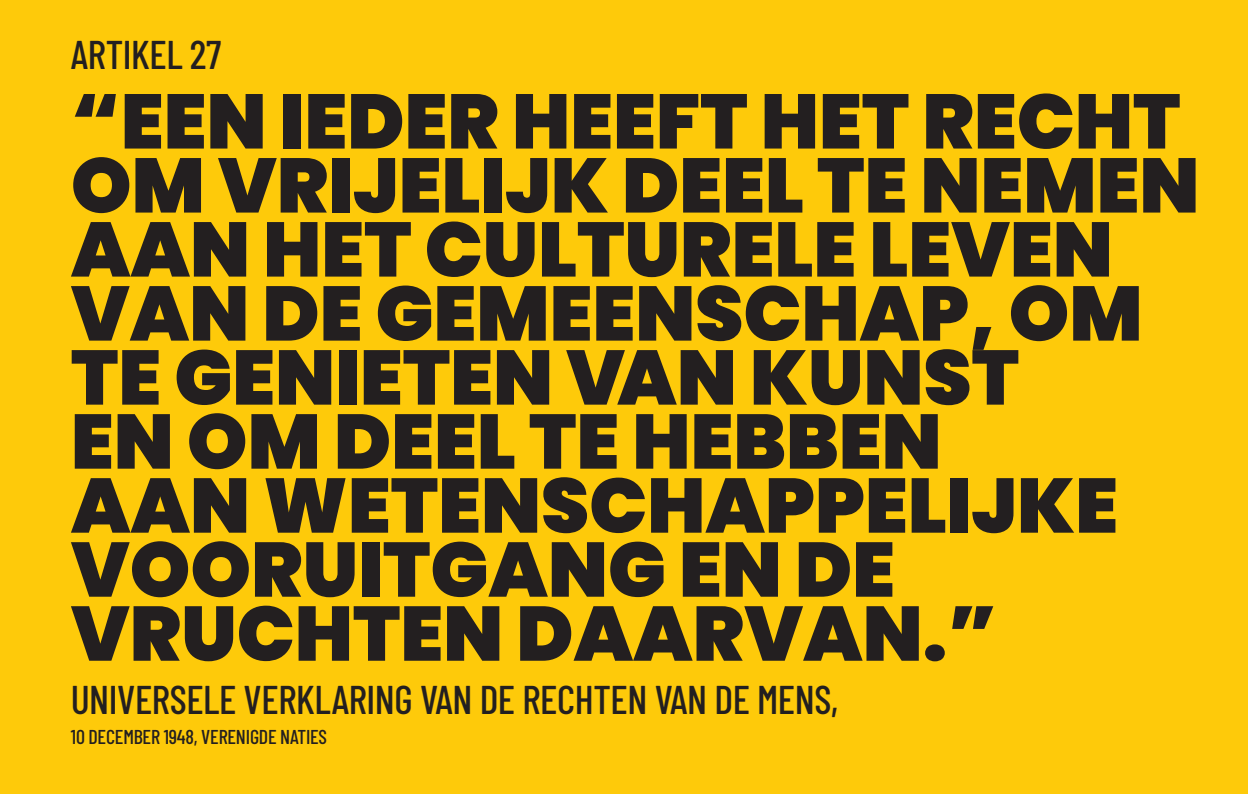
<style>
.page{position:relative;width:1248px;height:794px;background:#fff}
.page>*{position:absolute;margin:0;border:0;box-sizing:border-box;transform-origin:0 0}
.Artiest{font:900 77px/64px "Poppins";color:#231f20}
.Artiest-2{font:500 40px "Barlow Condensed";letter-spacing:-.01em;color:#231f20}
.Artiest-3{font:500 20px "Barlow Condensed";letter-spacing:-.01em;color:#231f20}
</style>
<div class="page">
<div style="left:0;top:0;width:1247px;height:794px;background:#feca0a"></div>
<p class="Artiest-2" style="left:71px;top:26px;width:152px">ARTIKEL 27</p>
<p class="Artiest" style="left:71px;top:90px;width:1129px">“EEN IEDER HEEFT HET RECHT<br>OM VRIJELIJK DEEL TE NEMEN<br>AAN HET CULTURELE LEVEN<br>VAN DE GEMEENSCHAP, OM<br>TE GENIETEN VAN KUNST<br>EN OM DEEL TE HEBBEN<br>AAN WETENSCHAPPELIJKE<br>VOORUITGANG EN DE<br>VRUCHTEN DAARVAN.”</p>
<p class="Artiest-2" style="left:71px;top:671px;width:769px">UNIVERSELE VERKLARING VAN DE RECHTEN VAN DE MENS,</p>
<p class="Artiest-3" style="left:71px;top:722px;width:258px">10 DECEMBER 1948, VERENIGDE NATIES</p>
</div>
